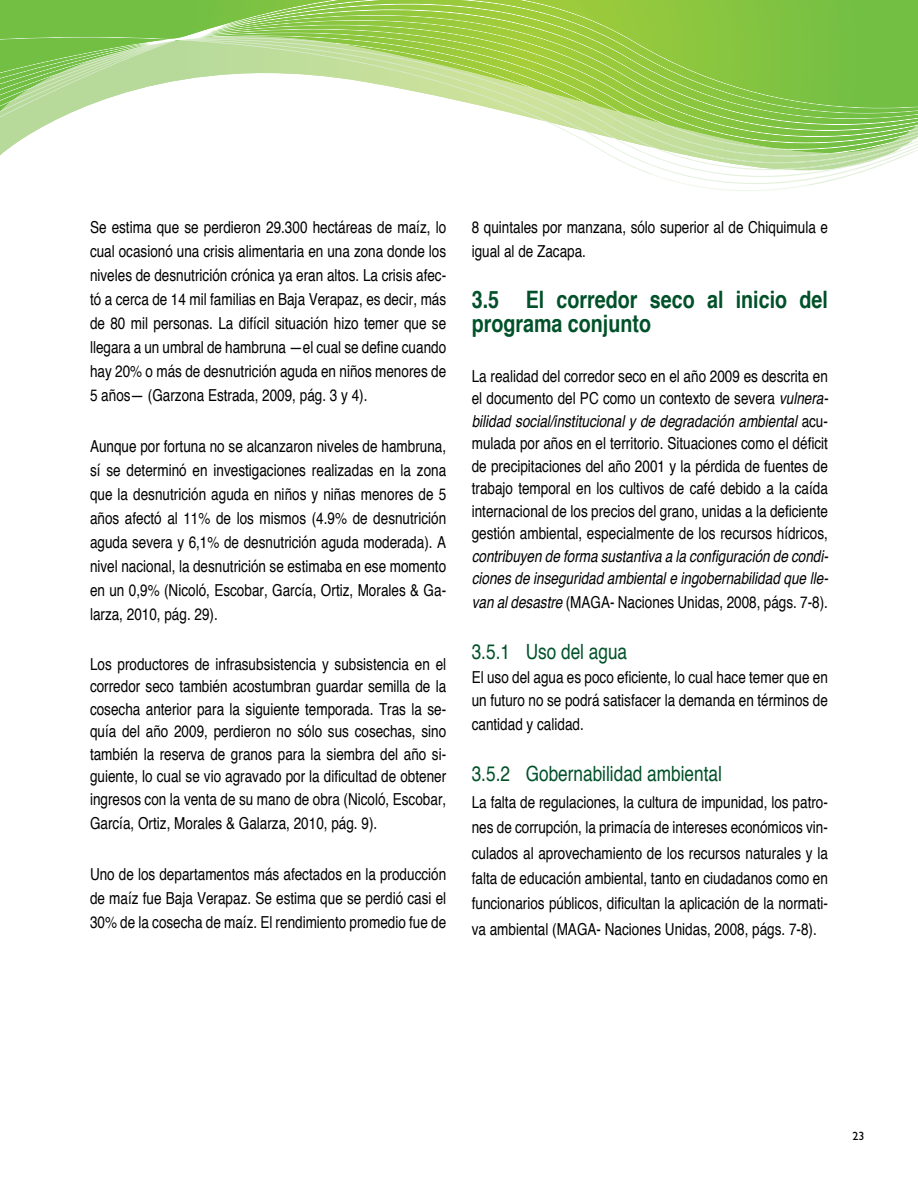
<style>
.page{position:relative;width:918px;height:1188px;background:#fff}
.page>*{position:absolute;margin:0;border:0;box-sizing:border-box;transform-origin:0 0}
.t1{font:700 condensed 24px/24px "Helvetica";color:#005129}
.t2{font:condensed 21px "Helvetica";color:#005129}
.t3{font:condensed 16.5px/24px "Helvetica";color:#000;text-align:justify}
.t4{font:italic condensed 16.5px/22.5px "Helvetica";color:#000}
.t5{font:12px "Gill Sans";color:#000}
.s1{font-style:italic}
</style>
<div class="page">
<svg style="left:174px;top:0;width:744px;height:36px;background:#90c84b"></svg>
<svg style="left:0;top:0;width:174px;height:149px"></svg>
<svg style="left:223px;top:36px;width:692px;height:3px;background:#96cb50"></svg>
<svg style="left:180px;top:39px;width:738px;height:152px"></svg>
<p class="t3" style="left:90px;top:215px;width:358px">Se estima que se perdieron 29.300 hectáreas de maíz, lo cual ocasionó una crisis alimentaria en una zona donde los niveles de desnutrición crónica ya eran altos. La crisis afec&shy;tó a cerca de 14 mil familias en Baja Verapaz, es decir, más de 80 mil personas. La difícil situación hizo temer que se llegara a un umbral de hambruna —el cual se define cuando hay 20% o más de desnutrición aguda en niños menores de 5 años— (Garzona Estrada, 2009, pág. 3 y 4).</p>
<p class="t3" style="left:90px;top:434px;width:358px">Aunque por fortuna no se alcanzaron niveles de hambruna, sí se determinó en investigaciones realizadas en la zona que la desnutrición aguda en niños y niñas menores de 5 años afectó al 11% de los mismos (4.9% de desnutrición aguda severa y 6,1% de desnutrición aguda moderada). A nivel nacional, la desnutrición se estimaba en ese momento en un 0,9% (Nicoló, Escobar, García, Ortiz, Morales &amp; Ga&shy;larza, 2010, pág. 29).</p>
<p class="t3" style="left:90px;top:652px;width:358px;line-height:22.5px">Los productores de infrasubsistencia y subsistencia en el corredor seco también acostumbran guardar semilla de la cosecha anterior para la siguiente temporada. Tras la se&shy;quía del año 2009, perdieron no sólo sus cosechas, sino también la reserva de granos para la siembra del año si&shy;guiente, lo cual se vio agravado por la dificultad de obtener ingresos con la venta de su mano de obra (Nicoló, Escobar,</p>
<p class="t3" style="left:90px;top:810px;width:289px">García, Ortiz, Morales &amp; Galarza, 2010, pág. 9).</p>
<p class="t3" style="left:90px;top:861px;width:358px">Uno de los departamentos más afectados en la producción de maíz fue Baja Verapaz. Se estima que se perdió casi el 30% de la cosecha de maíz. El rendimiento promedio fue de</p>
<p class="t3" style="left:472px;top:215px;width:358px">8 quintales por manzana, sólo superior al de Chiquimula e igual al de Zacapa.</p>
<h1 class="t1" style="left:472px;top:287px;width:358px">3.5 El corredor seco al inicio del programa conjunto</h1>
<p class="t3" style="left:472px;top:364px;width:361px;line-height:22.5px;text-align:left">La realidad del corredor seco en el año 2009 es descrita en el documento del PC como un contexto de severa <span class="s1">vulnera&shy;bilidad social/institucionaly de degradación ambiental</span> a c u - mulada por años en el territorio. Situaciones como el déficit de precipitaciones del año 2001 y la pérdida de fuentes de trabajo temporal en los cultivos de café debido a la caída internacional de los precios del grano, unidas a la deficiente gestión ambiental, especialmente de los recursos hídricos,</p>
<p class="t4" style="left:472px;top:544px;width:361px">contribuyen de forma sustantiva a la configuración de condi&shy;ciones de inseguridad ambientale ingobernabilidad que lle-</p>
<p class="t3" style="left:472px;top:590px;width:358px"><span class="s1">van aldesastre</span> (MAGA- Naciones Unidas, 2008, págs. 7-8).</p>
<p class="t2" style="left:472px;top:639px;width:157px">3.5.1 Uso del agua</p>
<p class="t3" style="left:472px;top:666px;width:358px;line-height:22.5px">El uso del agua es poco eficiente, lo cual hace temer que en un futuro no se podrá satisfacer la demanda en términos de</p>
<p class="t3" style="left:472px;top:711px;width:114px">cantidad y calidad.</p>
<p class="t2" style="left:472px;top:760px;width:252px">3.5.2 Gobernabilidad ambiental</p>
<p class="t3" style="left:472px;top:789px;width:358px;line-height:25.5px">La falta de regulaciones, la cultura de impunidad, los patro&shy;nes de corrupción, la primacía de intereses económicos vin&shy;culados al aprovechamiento de los recursos naturales y la falta de educación ambiental, tanto en ciudadanos como en funcionarios públicos, dificultan la aplicación de la normati&shy;va ambiental (MAGA- Naciones Unidas, 2008, págs. 7-8).</p>
<p class="t5" style="left:852px;top:1129px;width:13px">23</p>
</div>
